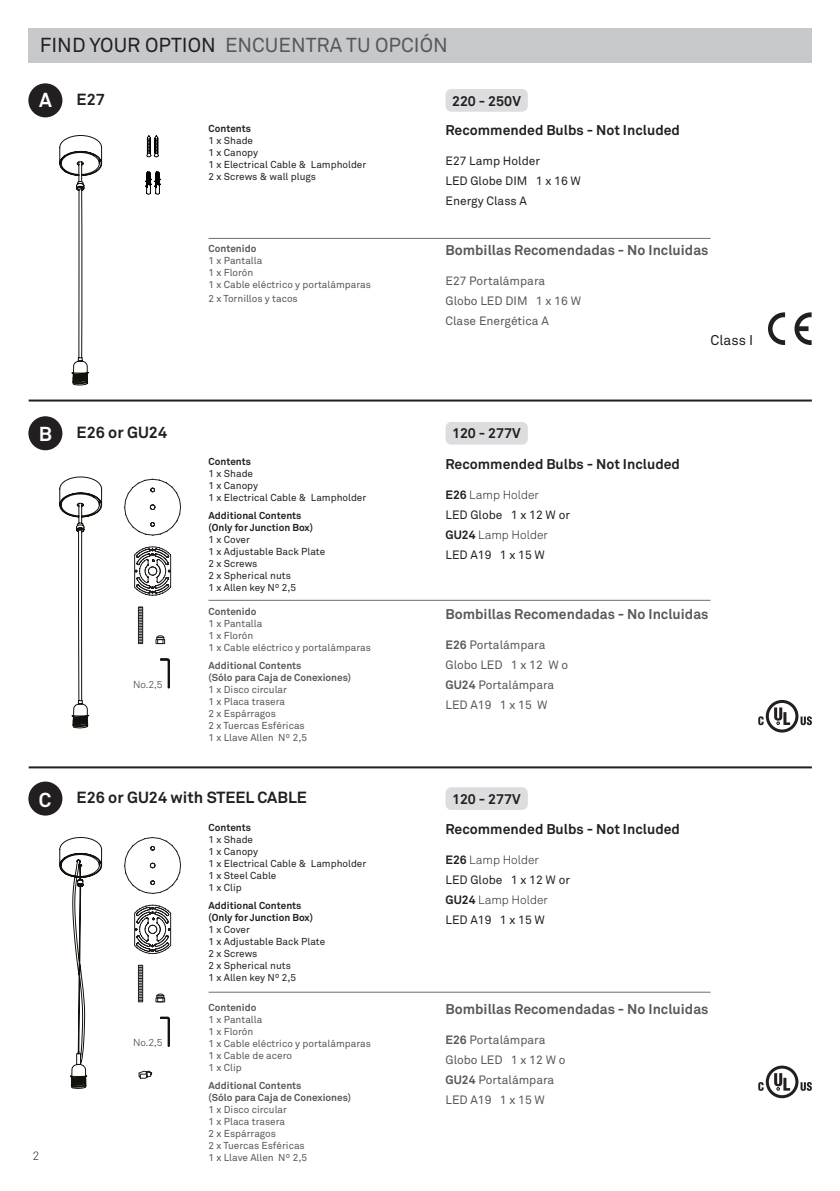
<style>
.page{position:relative;width:840px;height:1191px;background:#fff}
.page>*{position:absolute;margin:0;border:0;box-sizing:border-box;transform-origin:0 0}
.t1{font:20px "Akkurat Pro";color:#57585a}
.t2{font:700 20px "Akkurat";color:#fff}
.t3{font:700 16px "Akkurat";color:#231f20}
.t4{font:700 14px "Akkurat";color:#231f20}
.t5{font:700 14px "Akkurat";color:#57585a}
.t6{font:14px "Akkurat";color:#231f20}
.t7{font:12px "Akkurat";color:#57585a}
.t8{font:12px "Akkurat Pro";color:#57585a}
.t9{font:12px "Akkurat Pro";color:#231f20}
.t10{font:300 12px "Akkurat";color:#231f20}
.t11{font:12px "Akkurat";color:#231f20}
.t12{font:300 12px "Akkurat Pro";color:#231f20}
.t13{font:10px "Akkurat";color:#57585a}
.t14{font:10px "Akkurat";color:#231f20}
.t15{font:700 10px "Akkurat";color:#57585a}
.t16{font:700 10px "Akkurat";color:#231f20}
.t17{font:300 10px "Akkurat Pro";color:#231f20}
.s1{color:#231f20}
.s2{font-weight:700}
</style>
<div class="page">
<div style="left:28px;top:28px;width:783px;height:34px;background:#c7c8ca"></div>
<svg style="left:768px;top:312px;width:16px;height:33px"></svg>
<svg style="left:794px;top:312px;width:17px;height:33px"></svg>
<svg style="left:758px;top:700px;width:53px;height:32px"></svg>
<svg style="left:758px;top:1065px;width:53px;height:33px"></svg>
<div style="left:28px;top:83px;width:34px;height:34px;background:#231f20;border-radius:50%"></div>
<div style="left:28px;top:416px;width:34px;height:34px;background:#231f20;border-radius:50%"></div>
<div style="left:28px;top:781px;width:34px;height:34px;background:#231f20;border-radius:50%"></div>
<svg style="left:59px;top:476px;width:43px;height:252px"></svg>
<svg style="left:59px;top:837px;width:43px;height:251px"></svg>
<svg style="left:145px;top:171px;width:15px;height:23px"></svg>
<svg style="left:59px;top:135px;width:43px;height:250px"></svg>
<svg style="left:146px;top:135px;width:13px;height:22px"></svg>
<svg style="left:138px;top:1070px;width:14px;height:8px"></svg>
<hr style="left:29px;top:399px;width:782px;height:2px;background:#231f20">
<hr style="left:208px;top:238px;width:502px;height:1px;background:#6c6d70">
<hr style="left:208px;top:600px;width:502px;height:1px;background:#6c6d70">
<hr style="left:208px;top:991px;width:502px;height:1px;background:#6c6d70">
<hr style="left:29px;top:766px;width:782px;height:2px;background:#231f20">
<svg style="left:134px;top:546px;width:37px;height:50px"></svg>
<svg style="left:134px;top:904px;width:37px;height:50px"></svg>
<svg style="left:124px;top:479px;width:57px;height:56px"></svg>
<svg style="left:124px;top:837px;width:57px;height:57px"></svg>
<div style="left:138px;top:606px;width:5px;height:38px;border:1px solid #231f20"></div>
<svg style="left:138px;top:607px;width:4px;height:36px"></svg>
<div style="left:138px;top:965px;width:5px;height:37px;border:1px solid #231f20"></div>
<svg style="left:138px;top:965px;width:4px;height:36px"></svg>
<div style="left:156px;top:639px;width:9px;height:5px;border:1px solid #231f20"></div>
<svg style="left:156px;top:635px;width:8px;height:9px"></svg>
<div style="left:156px;top:997px;width:9px;height:5px;border:1px solid #231f20"></div>
<svg style="left:156px;top:993px;width:8px;height:9px"></svg>
<svg style="left:160px;top:658px;width:9px;height:30px"></svg>
<svg style="left:160px;top:1016px;width:9px;height:30px"></svg>
<div style="left:445px;top:89px;width:82px;height:23px;background:#dcdddf;border-radius:6px"></div>
<div style="left:445px;top:422px;width:82px;height:22px;background:#dcdddf;border-radius:6px"></div>
<div style="left:445px;top:787px;width:82px;height:23px;background:#dcdddf;border-radius:6px"></div>
<h1 class="t1" style="left:40px;top:34px;width:409px"><span class="s1">FIND YOUR OPTION</span> ENCUENTRA TU OPCIÓN</h1>
<p class="t2" style="left:39px;top:88px;width:14px">A</p>
<p class="t3" style="left:77px;top:89px;width:30px">E27</p>
<p class="t4" style="left:452px;top:92px;width:71px">220 - 250V</p>
<p class="t16" style="left:208px;top:122px;width:44px">Contents</p>
<p class="t14" style="left:208px;top:134px;width:46px">1 x Shade</p>
<p class="t14" style="left:208px;top:146px;width:51px">1 x Canopy</p>
<p class="t14" style="left:208px;top:158px;width:159px">1 x Electrical Cable &amp; Lampholder</p>
<p class="t14" style="left:208px;top:170px;width:109px">2 x Screws &amp; wall plugs</p>
<p class="t15" style="left:208px;top:242px;width:49px">Contenido</p>
<p class="t13" style="left:208px;top:254px;width:55px">1 x Pantalla</p>
<p class="t13" style="left:208px;top:266px;width:46px">1 x Florón</p>
<p class="t13" style="left:208px;top:278px;width:164px">1 x Cable eléctrico y portalámparas</p>
<p class="t13" style="left:208px;top:292px;width:91px">2 x Tornillos y tacos</p>
<p class="t4" style="left:445px;top:122px;width:236px">Recommended Bulbs - Not Included</p>
<p class="t11" style="left:445px;top:154px;width:96px">E27 Lamp Holder</p>
<p class="t9" style="left:445px;top:174px;width:137px">LED Globe DIM 1 x 16 W</p>
<p class="t9" style="left:445px;top:194px;width:83px">Energy Class A</p>
<p class="t5" style="left:445px;top:242px;width:264px">Bombillas Recomendadas - No Incluidas</p>
<p class="t7" style="left:445px;top:274px;width:101px">E27 Portalámpara</p>
<p class="t8" style="left:445px;top:294px;width:137px">Globo LED DIM 1 x 16 W</p>
<p class="t8" style="left:445px;top:314px;width:105px">Clase Energética A</p>
<p class="t6" style="left:710px;top:331px;width:44px">Class I</p>
<p class="t2" style="left:39px;top:422px;width:15px">B</p>
<p class="t3" style="left:77px;top:422px;width:92px">E26 or GU24</p>
<p class="t4" style="left:452px;top:425px;width:70px">120 - 277V</p>
<p class="t17" style="left:133px;top:678px;width:31px">No.2,5</p>
<p class="t16" style="left:208px;top:455px;width:44px">Contents</p>
<p class="t14" style="left:208px;top:467px;width:46px">1 x Shade</p>
<p class="t14" style="left:208px;top:479px;width:51px">1 x Canopy</p>
<p class="t14" style="left:208px;top:491px;width:159px">1 x Electrical Cable &amp; Lampholder</p>
<p class="t16" style="left:208px;top:509px;width:94px">Additional Contents</p>
<p class="t16" style="left:208px;top:521px;width:106px">(Only for Junction Box)</p>
<p class="t14" style="left:208px;top:533px;width:43px">1 x Cover</p>
<p class="t14" style="left:208px;top:545px;width:118px">1 x Adjustable Back Plate</p>
<p class="t14" style="left:208px;top:557px;width:50px">2 x Screws</p>
<p class="t14" style="left:208px;top:569px;width:84px">2 x Spherical nuts</p>
<p class="t14" style="left:208px;top:581px;width:89px">1 x Allen key Nº 2,5</p>
<p class="t15" style="left:208px;top:605px;width:49px">Contenido</p>
<p class="t13" style="left:208px;top:617px;width:55px">1 x Pantalla</p>
<p class="t13" style="left:208px;top:629px;width:46px">1 x Florón</p>
<p class="t13" style="left:208px;top:641px;width:164px">1 x Cable eléctrico y portalámparas</p>
<p class="t15" style="left:208px;top:659px;width:94px">Additional Contents</p>
<p class="t15" style="left:208px;top:671px;width:144px">(Sólo para Caja de Conexiones)</p>
<p class="t13" style="left:208px;top:683px;width:80px">1 x Disco circular</p>
<p class="t13" style="left:208px;top:695px;width:78px">1 x Placa trasera</p>
<p class="t13" style="left:208px;top:707px;width:69px">2 x Espárragos</p>
<p class="t13" style="left:208px;top:719px;width:98px">2 x Tuercas Esféricas</p>
<p class="t13" style="left:208px;top:731px;width:100px">1 x Llave Allen Nº 2,5</p>
<p class="t4" style="left:445px;top:455px;width:236px">Recommended Bulbs - Not Included</p>
<p class="t10" style="left:445px;top:487px;width:95px"><span class="s2">E26</span> Lamp Holder</p>
<p class="t9" style="left:445px;top:507px;width:126px">LED Globe 1 x 12 W or</p>
<p class="t10" style="left:445px;top:527px;width:104px"><span class="s2">GU24</span> Lamp Holder</p>
<p class="t11" style="left:445px;top:547px;width:101px">LED A19 1 x 15 W</p>
<p class="t5" style="left:445px;top:605px;width:264px">Bombillas Recomendadas - No Incluidas</p>
<p class="t7" style="left:445px;top:637px;width:101px"><span class="s2">E26</span> Portalámpara</p>
<p class="t8" style="left:445px;top:657px;width:124px">Globo LED 1 x 12 W o</p>
<p class="t7" style="left:445px;top:677px;width:110px"><span class="s2">GU24</span> Portalámpara</p>
<p class="t7" style="left:445px;top:697px;width:103px">LED A19 1 x 15 W</p>
<p class="t2" style="left:39px;top:787px;width:14px">C</p>
<p class="t3" style="left:77px;top:787px;width:232px">E26 or GU24 with STEEL CABLE</p>
<p class="t4" style="left:452px;top:790px;width:70px">120 - 277V</p>
<p class="t12" style="left:33px;top:1148px;width:8px">2</p>
<p class="t17" style="left:133px;top:1036px;width:31px">No.2,5</p>
<p class="t16" style="left:208px;top:821px;width:44px">Contents</p>
<p class="t14" style="left:208px;top:833px;width:46px">1 x Shade</p>
<p class="t14" style="left:208px;top:845px;width:51px">1 x Canopy</p>
<p class="t14" style="left:208px;top:857px;width:159px">1 x Electrical Cable &amp; Lampholder</p>
<p class="t14" style="left:208px;top:869px;width:69px">1 x Steel Cable</p>
<p class="t14" style="left:208px;top:881px;width:35px">1 x Clip</p>
<p class="t16" style="left:208px;top:899px;width:94px">Additional Contents</p>
<p class="t16" style="left:208px;top:911px;width:106px">(Only for Junction Box)</p>
<p class="t14" style="left:208px;top:923px;width:43px">1 x Cover</p>
<p class="t14" style="left:208px;top:935px;width:118px">1 x Adjustable Back Plate</p>
<p class="t14" style="left:208px;top:947px;width:50px">2 x Screws</p>
<p class="t14" style="left:208px;top:959px;width:84px">2 x Spherical nuts</p>
<p class="t14" style="left:208px;top:971px;width:89px">1 x Allen key Nº 2,5</p>
<p class="t15" style="left:208px;top:1001px;width:49px">Contenido</p>
<p class="t13" style="left:208px;top:1013px;width:55px">1 x Pantalla</p>
<p class="t13" style="left:208px;top:1025px;width:46px">1 x Florón</p>
<p class="t13" style="left:208px;top:1037px;width:164px">1 x Cable eléctrico y portalámparas</p>
<p class="t13" style="left:208px;top:1049px;width:85px">1 x Cable de acero</p>
<p class="t13" style="left:208px;top:1061px;width:35px">1 x Clip</p>
<p class="t15" style="left:208px;top:1079px;width:94px">Additional Contents</p>
<p class="t15" style="left:208px;top:1091px;width:144px">(Sólo para Caja de Conexiones)</p>
<p class="t13" style="left:208px;top:1103px;width:80px">1 x Disco circular</p>
<p class="t13" style="left:208px;top:1115px;width:78px">1 x Placa trasera</p>
<p class="t13" style="left:208px;top:1127px;width:69px">2 x Espárragos</p>
<p class="t13" style="left:208px;top:1139px;width:98px">2 x Tuercas Esféricas</p>
<p class="t13" style="left:208px;top:1151px;width:100px">1 x Llave Allen Nº 2,5</p>
<p class="t4" style="left:445px;top:820px;width:236px">Recommended Bulbs - Not Included</p>
<p class="t10" style="left:445px;top:852px;width:95px"><span class="s2">E26</span> Lamp Holder</p>
<p class="t9" style="left:445px;top:873px;width:126px">LED Globe 1 x 12 W or</p>
<p class="t10" style="left:445px;top:892px;width:104px"><span class="s2">GU24</span> Lamp Holder</p>
<p class="t11" style="left:445px;top:912px;width:101px">LED A19 1 x 15 W</p>
<p class="t5" style="left:445px;top:1000px;width:264px">Bombillas Recomendadas - No Incluidas</p>
<p class="t7" style="left:445px;top:1032px;width:101px"><span class="s2">E26</span> Portalámpara</p>
<p class="t8" style="left:445px;top:1053px;width:121px">Globo LED 1 x 12 W o</p>
<p class="t7" style="left:445px;top:1072px;width:110px"><span class="s2">GU24</span> Portalámpara</p>
<p class="t7" style="left:445px;top:1092px;width:101px">LED A19 1 x 15 W</p>
</div>
